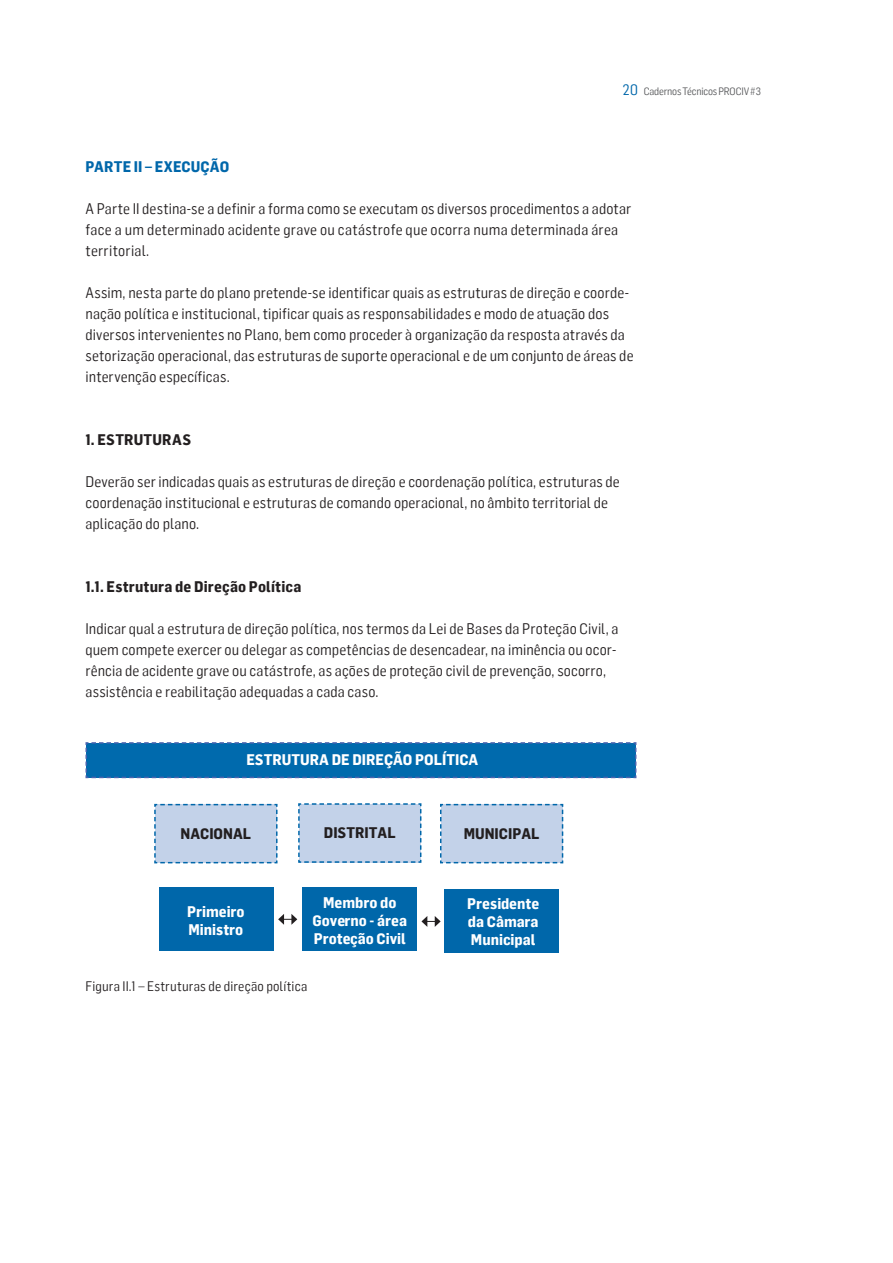
<style>
.page{position:relative;width:893px;height:1263px;background:#fff}
.page>*{position:absolute;margin:0;border:0;box-sizing:border-box;transform-origin:0 0}
.t1{font:15px/21px "Flama Semicondensed";letter-spacing:.01em;color:#231f20}
.t2{font:700 15px/18px "Flama Semicondensed";color:#fff}
.t3{font:700 15px "Flama Semicondensed";letter-spacing:.005em;color:#231f20}
.t4{font:700 15px "Flama Semicondensed";letter-spacing:.005em;color:#0067aa}
.t5{font:13.5px "Flama Semicondensed";letter-spacing:.015em;color:#231f20}
.t6{font:10.5px "Flama Semicondensed";letter-spacing:-.02em;color:#57585a}
.s1{font-size:15px;color:#0067aa}
</style>
<div class="page">
<div style="left:444px;top:889px;width:115px;height:64px;background:#0067aa"></div>
<div style="left:302px;top:887px;width:115px;height:64px;background:#0067aa"></div>
<div style="left:159px;top:887px;width:115px;height:64px;background:#0067aa"></div>
<svg style="left:154px;top:803px;width:124px;height:61px;background:#bccfe7"></svg>
<svg style="left:298px;top:803px;width:124px;height:60px;background:#bbcee6"></svg>
<svg style="left:440px;top:803px;width:124px;height:61px;background:#bccfe7"></svg>
<svg style="left:85px;top:742px;width:552px;height:37px;background:#0d6fb0"></svg>
<svg style="left:278px;top:914px;width:19px;height:11px"></svg>
<svg style="left:421px;top:916px;width:20px;height:11px"></svg>
<p class="t6" style="left:623px;top:85px;width:139px"><span class="s1">20</span> Cadernos Técnicos PROCIV #3</p>
<p class="t4" style="left:85px;top:156px;width:145px">PARTE II – EXECUÇÃO</p>
<p class="t1" style="left:85px;top:197px;width:547px">A Parte II destina-se a definir a forma como se executam os diversos procedimentos a adotar face a um determinado acidente grave ou catástrofe que ocorra numa determinada área territorial.</p>
<p class="t1" style="left:85px;top:281px;width:550px">Assim, nesta parte do plano pretende-se identificar quais as estruturas de direção e coorde&shy;nação política e institucional, tipificar quais as responsabilidades e modo de atuação dos diversos intervenientes no Plano, bem como proceder à organização da resposta através da setorização operacional, das estruturas de suporte operacional e de um conjunto de áreas de intervenção específicas.</p>
<p class="t3" style="left:85px;top:429px;width:107px">1. ESTRUTURAS</p>
<p class="t1" style="left:85px;top:470px;width:536px">Deverão ser indicadas quais as estruturas de direção e coordenação política, estruturas de coordenação institucional e estruturas de comando operacional, no âmbito territorial de aplicação do plano.</p>
<p class="t3" style="left:85px;top:576px;width:217px">1.1. Estrutura de Direção Política</p>
<p class="t1" style="left:85px;top:617px;width:534px">Indicar qual a estrutura de direção política, nos termos da Lei de Bases da Proteção Civil, a quem compete exercer ou delegar as competências de desencadear, na iminência ou ocor&shy;rência de acidente grave ou catástrofe, as ações de proteção civil de prevenção, socorro, assistência e reabilitação adequadas a cada caso.</p>
<p class="t2" style="left:246px;top:750px;width:234px">ESTRUTURA DE DIREÇÃO POLÍTICA</p>
<p class="t3" style="left:181px;top:824px;width:72px">NACIONAL</p>
<p class="t3" style="left:324px;top:823px;width:73px">DISTRITAL</p>
<p class="t3" style="left:464px;top:824px;width:77px">MUNICIPAL</p>
<p class="t2" style="left:187px;top:902px;width:59px">Primeiro</p>
<p class="t2" style="left:188px;top:920px;width:56px">Ministro</p>
<p class="t2" style="left:323px;top:893px;width:75px">Membro do</p>
<p class="t2" style="left:313px;top:911px;width:96px">Governo - área<br>Proteção Civil</p>
<p class="t5" style="left:85px;top:977px;width:223px">Figura II.1 – Estruturas de direção política</p>
<p class="t2" style="left:467px;top:894px;width:74px">Presidente</p>
<p class="t2" style="left:468px;top:912px;width:72px">da Câmara</p>
<p class="t2" style="left:471px;top:930px;width:66px">Municipal</p>
</div>
